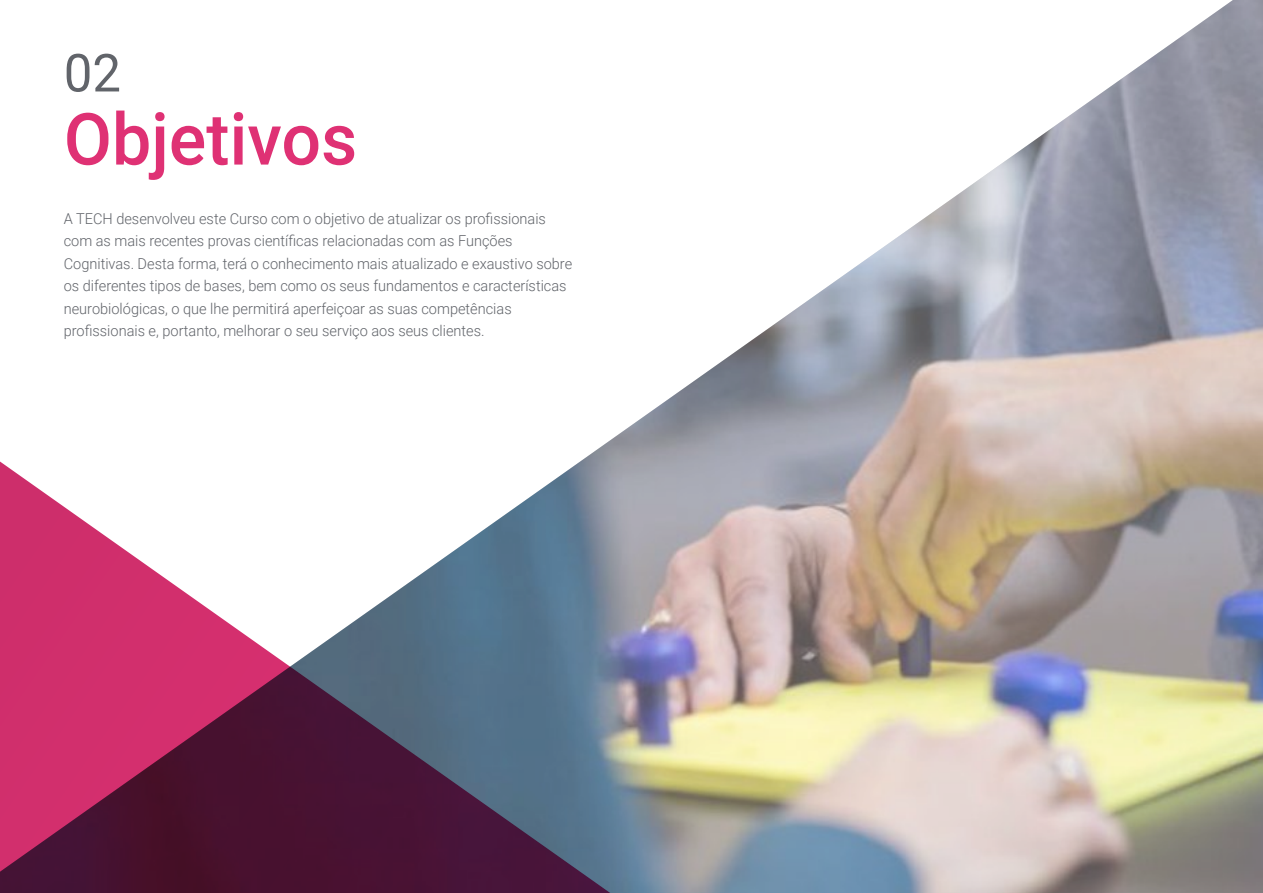
<style>
.page{position:relative;width:1263px;height:893px;background:#fff}
.page>*{position:absolute;margin:0;border:0;box-sizing:border-box;transform-origin:0 0}
.t1{font:500 72px "Roboto";color:#df3174}
.t2{font:52.5px "Roboto";color:#61646a}
.t3{font:300 15px/22.5px "Roboto";color:#61646a}
</style>
<div class="page">
<img style="left:602px;top:0;width:661px;height:893px">
<svg style="left:0;top:446px;width:640px;height:447px"></svg>
<h2 class="t2" style="left:64px;top:36px;width:59px">02</h2>
<h1 class="t1" style="left:64px;top:89px;width:295px">Objetivos</h1>
<p class="t3" style="left:64px;top:207px;width:510px">A TECH desenvolveu este Curso com o objetivo de atualizar os profissionais com as mais recentes provas científicas relacionadas com as Funções Cognitivas. Desta forma, terá o conhecimento mais atualizado e exaustivo sobre os diferentes tipos de bases, bem como os seus fundamentos e características neurobiológicas, o que lhe permitirá aperfeiçoar as suas competências profissionais e, portanto, melhorar o seu serviço aos seus clientes.</p>
</div>
